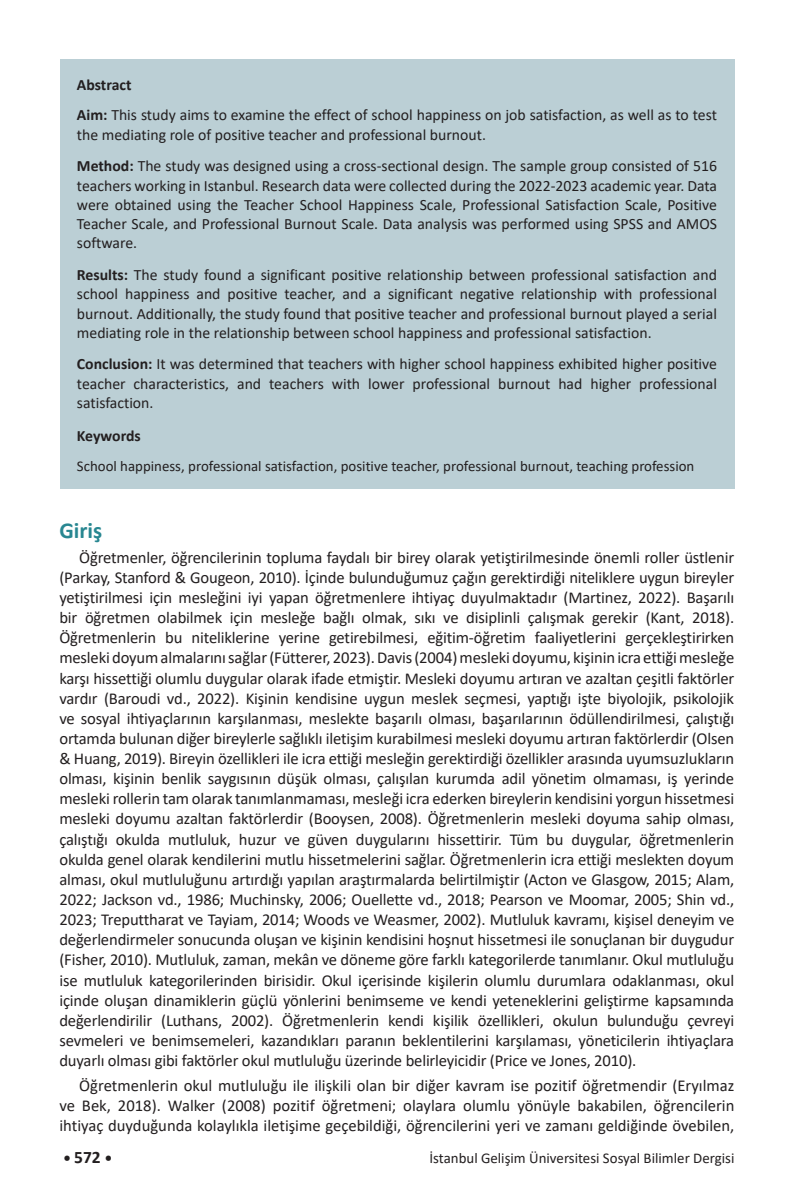
<style>
.page{position:relative;width:794px;height:1191px;background:#fff}
.page>*{position:absolute;margin:0;border:0;box-sizing:border-box;transform-origin:0 0}
.Ana_Başlık{font:700 22.75px "Calibri";color:#288791}
.t1{font:700 17.5px "Calibri";color:#231f20}
.Ana_Metin{font:16.62px/20.1px "Calibri";letter-spacing:-.01em;color:#231f20;text-align:justify}
.Özet_Metin_-TR-EN{font:15.75px/19.2px "Calibri";color:#231f20;text-align:justify}
.Özet-Anahtar_Kelime-TR-EN{font:700 15.75px "Calibri";color:#231f20}
.Özet_Metin_-TR-EN-2{font:700 15.75px "Calibri";letter-spacing:-.01em;color:#231f20}
.Özet_Metin_-TR-EN-3{font:14.88px "Calibri";color:#231f20}
.s1{font-weight:700}
.s2{font-size:14.88px}
</style>
<div class="page">
<div style="left:60px;top:60px;width:674px;height:428px;background:#bbcfd5"></div>
<p class="Özet-Anahtar_Kelime-TR-EN" style="left:77px;top:74px;width:56px">Abstract</p>
<p class="Özet_Metin_-TR-EN" style="left:77px;top:105px;width:641px"><span class="s1">Aim:</span> This study aims to examine the effect of school happiness on job satisfaction, as well as to test the mediating role of positive teacher and professional burnout.</p>
<p class="Özet_Metin_-TR-EN" style="left:77px;top:156px;width:641px"><span class="s1">Method:</span> The study was designed using a cross-sectional design. The sample group consisted of 516 teachers working in Istanbul. Research data were collected during the 2022-2023 academic year. Data were obtained using the Teacher School Happiness Scale, Professional Satisfaction Scale, Positive Teacher Scale, and Professional Burnout Scale. Data analysis was performed using SPSS and AMOS software.</p>
<p class="Özet_Metin_-TR-EN" style="left:77px;top:265px;width:641px"><span class="s1">Results:</span> The study found a significant positive relationship between professional satisfaction and school happiness and positive teacher, and a significant negative relationship with professional burnout. Additionally, the study found that positive teacher and professional burnout played a serial mediating role in the relationship between school happiness and professional satisfaction.</p>
<p class="Özet_Metin_-TR-EN" style="left:77px;top:354px;width:641px"><span class="s1">Conclusion:</span> It was determined that teachers with higher school happiness exhibited higher positive teacher characteristics, and teachers with lower professional burnout had higher professional satisfaction.</p>
<p class="Özet_Metin_-TR-EN-2" style="left:77px;top:425px;width:65px">Keywords</p>
<p class="Özet_Metin_-TR-EN-3" style="left:77px;top:456px;width:619px">School happiness, professional satisfaction, positive teacher, professional burnout, teaching profession</p>
<p class="Ana_Başlık" style="left:59px;top:514px;width:44px">Giriş</p>
<p class="Ana_Metin" style="left:59px;top:547px;width:676px;text-indent:20px">Öğretmenler, öğrencilerinin topluma faydalı bir birey olarak yetiştirilmesinde önemli roller üstlenir (Parkay, Stanford &amp; Gougeon, 2010). İçinde bulunduğumuz çağın gerektirdiği niteliklere uygun bireyler yetiştirilmesi için mesleğini iyi yapan öğretmenlere ihtiyaç duyulmaktadır (Martinez, 2022). Başarılı bir öğretmen olabilmek için mesleğe bağlı olmak, sıkı ve disiplinli çalışmak gerekir (Kant, 2018).<br>Öğretmenlerin bu niteliklerine yerine getirebilmesi, eğitim-öğretim faaliyetlerini gerçekleştirirken mesleki doyum almalarını sağlar (Fütterer, 2023). Davis (2004) mesleki doyumu, kişinin icra ettiği mesleğe karşı hissettiği olumlu duygular olarak ifade etmiştir. Mesleki doyumu artıran ve azaltan çeşitli faktörler vardır (Baroudi vd., 2022). Kişinin kendisine uygun meslek seçmesi, yaptığı işte biyolojik, psikolojik ve sosyal ihtiyaçlarının karşılanması, meslekte başarılı olması, başarılarının ödüllendirilmesi, çalıştığı ortamda bulunan diğer bireylerle sağlıklı iletişim kurabilmesi mesleki doyumu artıran faktörlerdir (Olsen &amp; Huang, 2019). Bireyin özellikleri ile icra ettiği mesleğin gerektirdiği özellikler arasında uyumsuzlukların olması, kişinin benlik saygısının düşük olması, çalışılan kurumda adil yönetim olmaması, iş yerinde mesleki rollerin tam olarak tanımlanmaması, mesleği icra ederken bireylerin kendisini yorgun hissetmesi mesleki doyumu azaltan faktörlerdir (Booysen, 2008). Öğretmenlerin mesleki doyuma sahip olması, çalıştığı okulda mutluluk, huzur ve güven duygularını hissettirir. Tüm bu duygular, öğretmenlerin okulda genel olarak kendilerini mutlu hissetmelerini sağlar. Öğretmenlerin icra ettiği meslekten doyum alması, okul mutluluğunu artırdığı yapılan araştırmalarda belirtilmiştir (Acton ve Glasgow, 2015; Alam, 2022; Jackson vd., 1986; Muchinsky, 2006; Ouellette vd., 2018; Pearson ve Moomar, 2005; Shin vd., 2023; Treputtharat ve Tayiam, 2014; Woods ve Weasmer, 2002). Mutluluk kavramı, kişisel deneyim ve değerlendirmeler sonucunda oluşan ve kişinin kendisini hoşnut hissetmesi ile sonuçlanan bir duygudur (Fisher, 2010). Mutluluk, zaman, mekân ve döneme göre farklı kategorilerde tanımlanır. Okul mutluluğu ise mutluluk kategorilerinden birisidir. Okul içerisinde kişilerin olumlu durumlara odaklanması, okul içinde oluşan dinamiklerin güçlü yönlerini benimseme ve kendi yeteneklerini geliştirme kapsamında değerlendirilir (Luthans, 2002). Öğretmenlerin kendi kişilik özellikleri, okulun bulunduğu çevreyi sevmeleri ve benimsemeleri, kazandıkları paranın beklentilerini karşılaması, yöneticilerin ihtiyaçlara duyarlı olması gibi faktörler okul mutluluğu üzerinde belirleyicidir (Price ve Jones, 2010).</p>
<p class="Ana_Metin" style="left:59px;top:1075px;width:676px;text-indent:20px">Öğretmenlerin okul mutluluğu ile ilişkili olan bir diğer kavram ise pozitif öğretmendir (Eryılmaz ve Bek, 2018). Walker (2008) pozitif öğretmeni; olaylara olumlu yönüyle bakabilen, öğrencilerin ihtiyaç duyduğunda kolaylıkla iletişime geçebildiği, öğrencilerini yeri ve zamanı geldiğinde övebilen,</p>
<p class="t1" style="left:63px;top:1144px;width:50px"><span class="s2">•</span> 572 <span class="s2">•</span></p>
<p class="Özet_Metin_-TR-EN-3" style="left:429px;top:1147px;width:306px">İstanbul Gelişim Üniversitesi Sosyal Bilimler Dergisi</p>
</div>
